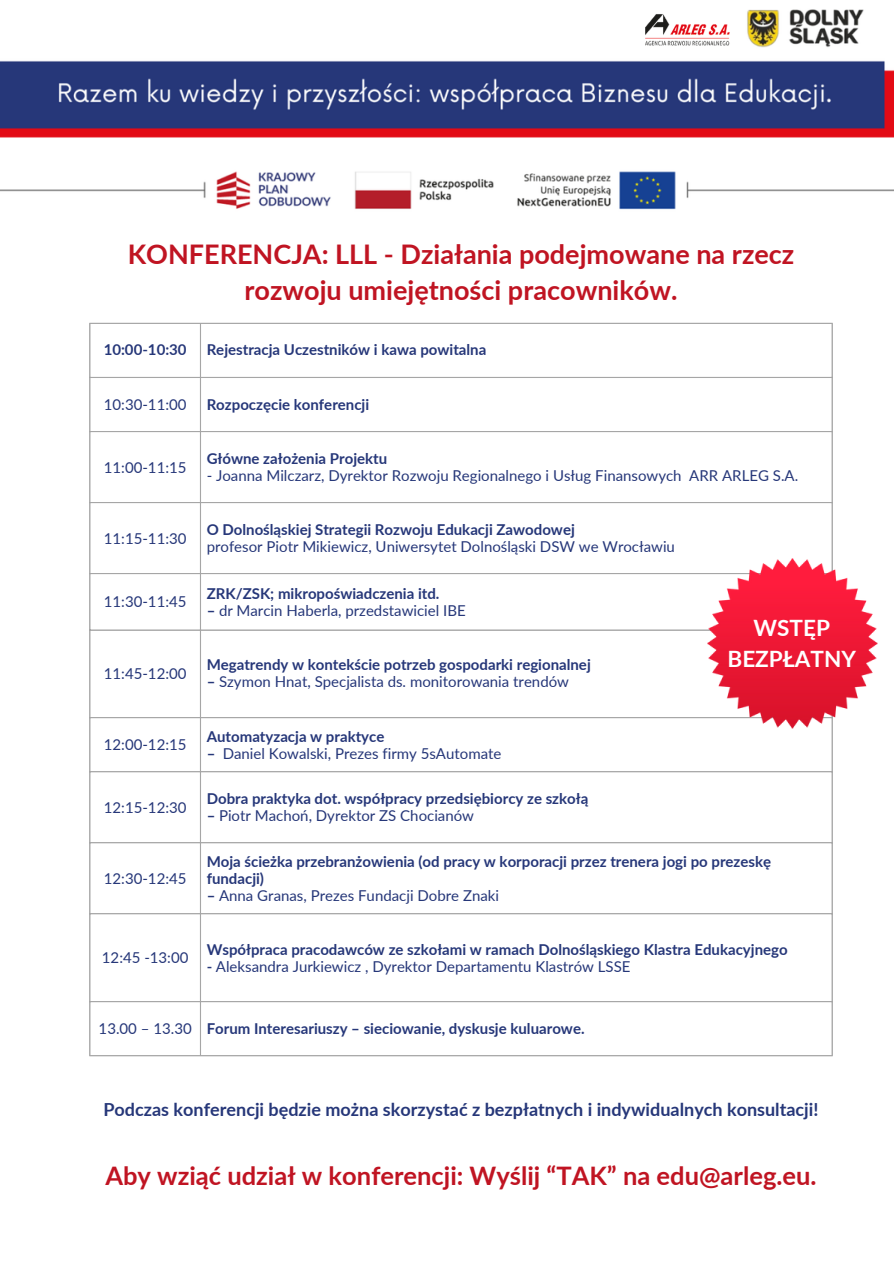
<style>
.page{position:relative;width:894px;height:1264px;background:#fff}
.page>*{position:absolute;margin:0;border:0;box-sizing:border-box;transform-origin:0 0}
.t1{font:700 27px/36px "Lato";color:#c01422;text-align:center}
.t2{font:700 25.5px "Lato";color:#c01422}
.t3{font:700 22.5px/31.5px "Lato";color:#fff;text-align:center}
.t4{font:700 18px "Lato";color:#263779}
.t5{font:700 15px/16.8px "Lato";color:#263779}
.t6{font:15px "Lato";color:#263779}
.s1{font-weight:700}
</style>
<div class="page">
<svg style="left:90px;top:324px;width:741px;height:731px"></svg>
<hr style="left:89px;top:324px;width:1px;height:731px;background:#a6a6a6">
<hr style="left:200px;top:324px;width:1px;height:731px;background:#a6a6a6">
<hr style="left:831px;top:324px;width:1px;height:731px;background:#a6a6a6">
<hr style="left:89px;top:323px;width:743px;height:1px;background:#a6a6a6">
<hr style="left:89px;top:377px;width:743px;height:1px;background:#a6a6a6">
<hr style="left:89px;top:431px;width:743px;height:1px;background:#a6a6a6">
<hr style="left:89px;top:502px;width:743px;height:1px;background:#a6a6a6">
<hr style="left:89px;top:573px;width:743px;height:1px;background:#a6a6a6">
<hr style="left:89px;top:629px;width:743px;height:1px;background:#a6a6a6">
<hr style="left:89px;top:717px;width:743px;height:1px;background:#a6a6a6">
<hr style="left:89px;top:771px;width:743px;height:1px;background:#a6a6a6">
<hr style="left:89px;top:842px;width:743px;height:1px;background:#a6a6a6">
<hr style="left:89px;top:913px;width:743px;height:1px;background:#a6a6a6">
<hr style="left:89px;top:1001px;width:743px;height:1px;background:#a6a6a6">
<hr style="left:89px;top:1055px;width:743px;height:1px;background:#a6a6a6">
<img style="left:0;top:9px;width:893px;height:201px">
<img style="left:706px;top:559px;width:170px;height:169px">
<img style="left:644px;top:13px;width:86px;height:33px">
<p class="t1" style="left:128px;top:235px;width:668px">KONFERENCJA: LLL - Działania podejmowane na rzecz rozwoju umiejętności pracowników.</p>
<p class="t5" style="left:104px;top:341px;width:84px">10:00-10:30</p>
<p class="t5" style="left:207px;top:341px;width:281px">Rejestracja Uczestników i kawa powitalna</p>
<h1 class="t6" style="left:104px;top:395px;width:84px">10:30-11:00</h1>
<p class="t5" style="left:207px;top:395px;width:164px">Rozpoczęcie konferencji</p>
<p class="t6" style="left:104px;top:458px;width:84px">11:00-11:15</p>
<p class="t6" style="left:104px;top:529px;width:84px">11:15-11:30</p>
<p class="t5" style="left:207px;top:449px;width:182px">Główne założenia Projektu</p>
<p class="t6" style="left:207px;top:465px;width:593px">- Joanna Milczarz, Dyrektor Rozwoju Regionalnego i Usług Finansowych ARR ARLEG S.A.</p>
<p class="t5" style="left:207px;top:520px;width:369px">O Dolnośląskiej Strategii Rozwoju Edukacji Zawodowej</p>
<p class="t6" style="left:207px;top:536px;width:469px">profesor Piotr Mikiewicz, Uniwersytet Dolnośląski DSW we Wrocławiu</p>
<p class="t6" style="left:104px;top:592px;width:84px">11:30-11:45</p>
<p class="t5" style="left:207px;top:584px;width:234px">ZRK/ZSK; mikropoświadczenia itd.</p>
<p class="t6" style="left:207px;top:601px;width:260px"><span class="s1">–</span> dr Marcin Haberla, przedstawiciel IBE</p>
<p class="t6" style="left:104px;top:664px;width:84px">11:45-12:00</p>
<p class="t5" style="left:207px;top:655px;width:385px">Megatrendy w kontekście potrzeb gospodarki regionalnej</p>
<p class="t6" style="left:207px;top:672px;width:364px"><span class="s1">–</span> Szymon Hnat, Specjalista ds. monitorowania trendów</p>
<p class="t6" style="left:104px;top:735px;width:84px">12:00-12:15</p>
<p class="t5" style="left:207px;top:727px;width:179px">Automatyzacja w praktyce</p>
<p class="t6" style="left:207px;top:744px;width:296px"><span class="s1">–</span> Daniel Kowalski, Prezes firmy 5sAutomate</p>
<p class="t6" style="left:104px;top:798px;width:84px">12:15-12:30</p>
<p class="t5" style="left:207px;top:789px;width:383px">Dobra praktyka dot. współpracy przedsiębiorcy ze szkołą</p>
<p class="t6" style="left:207px;top:806px;width:269px"><span class="s1">–</span> Piotr Machoń, Dyrektor ZS Chocianów</p>
<p class="t3" style="left:727px;top:611px;width:130px">WSTĘP<br>BEZPŁATNY</p>
<p class="t6" style="left:104px;top:869px;width:84px">12:30-12:45</p>
<p class="t5" style="left:207px;top:852px;width:565px">Moja ścieżka przebranżowienia (od pracy w korporacji przez trenera jogi po prezeskę fundacji)</p>
<p class="t6" style="left:207px;top:885px;width:294px"><span class="s1">–</span> Anna Granas, Prezes Fundacji Dobre Znaki</p>
<p class="t6" style="left:102px;top:947px;width:88px">12:45 -13:00</p>
<p class="t5" style="left:207px;top:940px;width:582px">Współpraca pracodawców ze szkołami w ramach Dolnośląskiego Klastra Edukacyjnego</p>
<p class="t6" style="left:207px;top:956px;width:425px"><span class="s1">-</span> Aleksandra Jurkiewicz , Dyrektor Departamentu Klastrów LSSE</p>
<p class="t6" style="left:99px;top:1018px;width:95px">13.00 – 13.30</p>
<p class="t5" style="left:207px;top:1019px;width:379px">Forum Interesariuszy – sieciowanie, dyskusje kuluarowe.</p>
<p class="t4" style="left:103px;top:1098px;width:716px">Podczas konferencji będzie można skorzystać z bezpłatnych i indywidualnych konsultacji!</p>
<p class="t2" style="left:105px;top:1159px;width:712px">Aby wziąć udział w konferencji: Wyślij “TAK” na edu@arleg.eu.</p>
</div>
